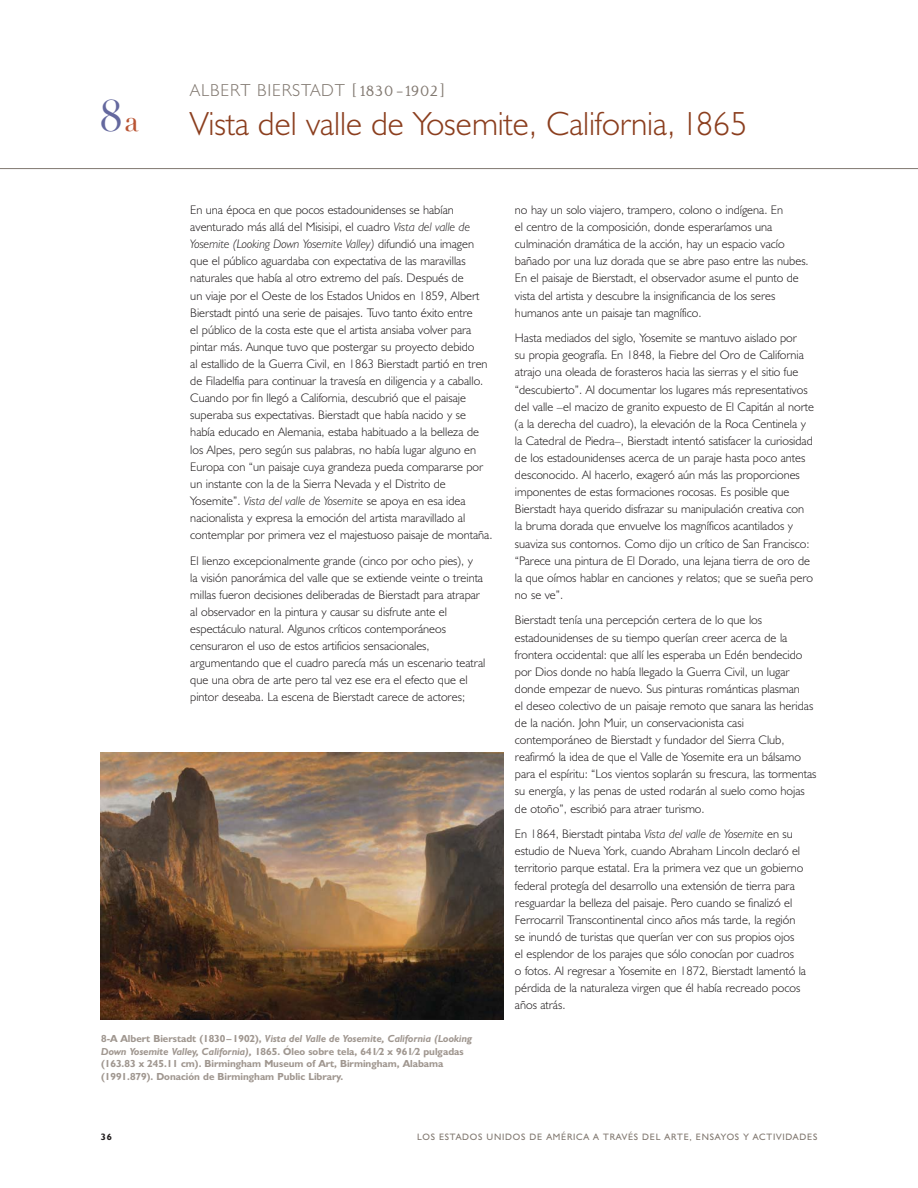
<style>
.page{position:relative;width:918px;height:1188px;background:#fff}
.page>*{position:absolute;margin:0;border:0;box-sizing:border-box;transform-origin:0 0}
.t1{font:43.5px "Didot";color:#64689e}
.t2{font:300 33.6px "Humanist 521 BT";color:#8b3e1e}
.t3{font:300 17.4px "Humanist 521 BT";letter-spacing:.05em;color:#817870}
.t4{font:300 12.45px/17.1px "Humanist 521 BT";color:#231f20}
.t5{font:italic 700 10.2px/12.5px "Humanist 521 BT";color:#a09790}
.t6{font:700 10.2px/12.5px "Humanist 521 BT";color:#a09790}
.t7{font:9.3px "Humanist 521 BT";letter-spacing:.08em;color:#817870}
.t8{font:700 9.3px "Humanist 521 BT";color:#231f20}
.s1{font-size:29.85px;color:#b95433}
.s2{font-family:"Dyadis ITC";font-weight:400}
.s3{font-style:italic}
.s4{font-style:normal}
</style>
<div class="page">
<hr style="left:0;top:168px;width:918px;height:1px;background:#817870">
<img style="left:101px;top:752px;width:403px;height:268px">
<p class="t1" style="left:100px;top:90px;width:40px">8<span class="s1">a</span></p>
<p class="t3" style="left:190px;top:84px;width:257px">ALBERT BIERSTADT <span class="s2">[1830 –1902]</span></p>
<p class="t2" style="left:190px;top:113px;width:558px">Vista del valle de Yosemite, California, 1865</p>
<p class="t4" style="left:190px;top:203px;width:304px">En una época en que pocos estadounidenses se habían aventurado más allá del Misisipi, el cuadro <span class="s3">Vista del valle de Yosemite (Looking Down Yosemite Valley)</span> difundió una imagen que el público aguardaba con expectativa de las maravillas naturales que había al otro extremo del país. Después de<br>un viaje por el Oeste de los Estados Unidos en 1859, Albert Bierstadt pintó una serie de paisajes. Tuvo tanto éxito entre<br>el público de la costa este que el artista ansiaba volver para pintar más. Aunque tuvo que postergar su proyecto debido<br>al estallido de la Guerra Civil, en 1863 Bierstadt partió en tren de Filadelfia para continuar la travesía en diligencia y a caballo.<br>Cuando por fin llegó a California, descubrió que el paisaje superaba sus expectativas. Bierstadt que había nacido y se había educado en Alemania, estaba habituado a la belleza de los Alpes, pero según sus palabras, no había lugar alguno en Europa con “un paisaje cuya grandeza pueda compararse por un instante con la de la Sierra Nevada y el Distrito de Yosemite”. <span class="s3">Vista del valle de Yosemite</span> se apoya en esa idea nacionalista y expresa la emoción del artista maravillado al contemplar por primera vez el majestuoso paisaje de montaña.</p>
<p class="t4" style="left:190px;top:553px;width:297px">El lienzo excepcionalmente grande (cinco por ocho pies), y<br>la visión panorámica del valle que se extiende veinte o treinta millas fueron decisiones deliberadas de Bierstadt para atrapar al observador en la pintura y causar su disfrute ante el espectáculo natural. Algunos críticos contemporáneos censuraron el uso de estos artificios sensacionales, argumentando que el cuadro parecía más un escenario teatral que una obra de arte pero tal vez ese era el efecto que el pintor deseaba. La escena de Bierstadt carece de actores;</p>
<p class="t4" style="left:515px;top:203px;width:295px">no hay un solo viajero, trampero, colono o indígena. En<br>el centro de la composición, donde esperaríamos una culminación dramática de la acción, hay un espacio vacío bañado por una luz dorada que se abre paso entre las nubes.<br>En el paisaje de Bierstadt, el observador asume el punto de vista del artista y descubre la insignificancia de los seres humanos ante un paisaje tan magnífico.</p>
<p class="t4" style="left:515px;top:331px;width:301px">Hasta mediados del siglo, Yosemite se mantuvo aislado por<br>su propia geografía. En 1848, la Fiebre del Oro de California atrajo una oleada de forasteros hacia las sierras y el sitio fue “descubierto”. Al documentar los lugares más representativos del valle –el macizo de granito expuesto de El Capitán al norte (a la derecha del cuadro), la elevación de la Roca Centinela y la Catedral de Piedra–, Bierstadt intentó satisfacer la curiosidad de los estadounidenses acerca de un paraje hasta poco antes desconocido. Al hacerlo, exageró aún más las proporciones imponentes de estas formaciones rocosas. Es posible que Bierstadt haya querido disfrazar su manipulación creativa con la bruma dorada que envuelve los magníficos acantilados y suaviza sus contornos. Como dijo un crítico de San Francisco: “Parece una pintura de El Dorado, una lejana tierra de oro de la que oímos hablar en canciones y relatos; que se sueña pero no se ve”.</p>
<p class="t4" style="left:515px;top:613px;width:303px">Bierstadt tenía una percepción certera de lo que los estadounidenses de su tiempo querían creer acerca de la frontera occidental: que allí les esperaba un Edén bendecido por Dios donde no había llegado la Guerra Civil, un lugar donde empezar de nuevo. Sus pinturas románticas plasman<br>el deseo colectivo de un paisaje remoto que sanara las heridas de la nación. John Muir, un conservacionista casi contemporáneo de Bierstadt y fundador del Sierra Club, reafirmó la idea de que el Valle de Yosemite era un bálsamo para el espíritu: “Los vientos soplarán su frescura, las tormentas su energía, y las penas de usted rodarán al suelo como hojas de otoño”, escribió para atraer turismo.</p>
<p class="t4" style="left:515px;top:827px;width:290px">En 1864, Bierstadt pintaba <span class="s3">Vista del valle de Yosemite</span> en su estudio de Nueva York, cuando Abraham Lincoln declaró el territorio parque estatal. Era la primera vez que un gobierno federal protegía del desarrollo una extensión de tierra para resguardar la belleza del paisaje. Pero cuando se finalizó el Ferrocarril Transcontinental cinco años más tarde, la región se inundó de turistas que querían ver con sus propios ojos el esplendor de los parajes que sólo conocían por cuadros</p>
<p class="t4" style="left:515px;top:964px;width:293px">o fotos. Al regresar a Yosemite en 1872, Bierstadt lamentó la pérdida de la naturaleza virgen que él había recreado pocos años atrás.</p>
<p class="t5" style="left:101px;top:1034px;width:373px"><span class="s4">8-A Albert Bierstadt (1830–1902),</span> Vista del Valle de Yosemite, California (Looking<br>Down Yosemite Valley, California), <span class="s4">1865. Óleo sobre tela, 641⁄2 x 961⁄2 pulgadas</span></p>
<p class="t6" style="left:101px;top:1059px;width:344px">(163.83 x 245.11 cm). Birmingham Museum of Art, Birmingham, Alabama (1991.879). Donación de Birmingham Public Library.</p>
<p class="t8" style="left:101px;top:1134px;width:13px">36</p>
<p class="t7" style="left:417px;top:1134px;width:402px">LOS ESTADOS UNIDOS DE AMÉRICA A TRAVÉS DEL ARTE, ENSAYOS Y ACTIVIDADES</p>
</div>
